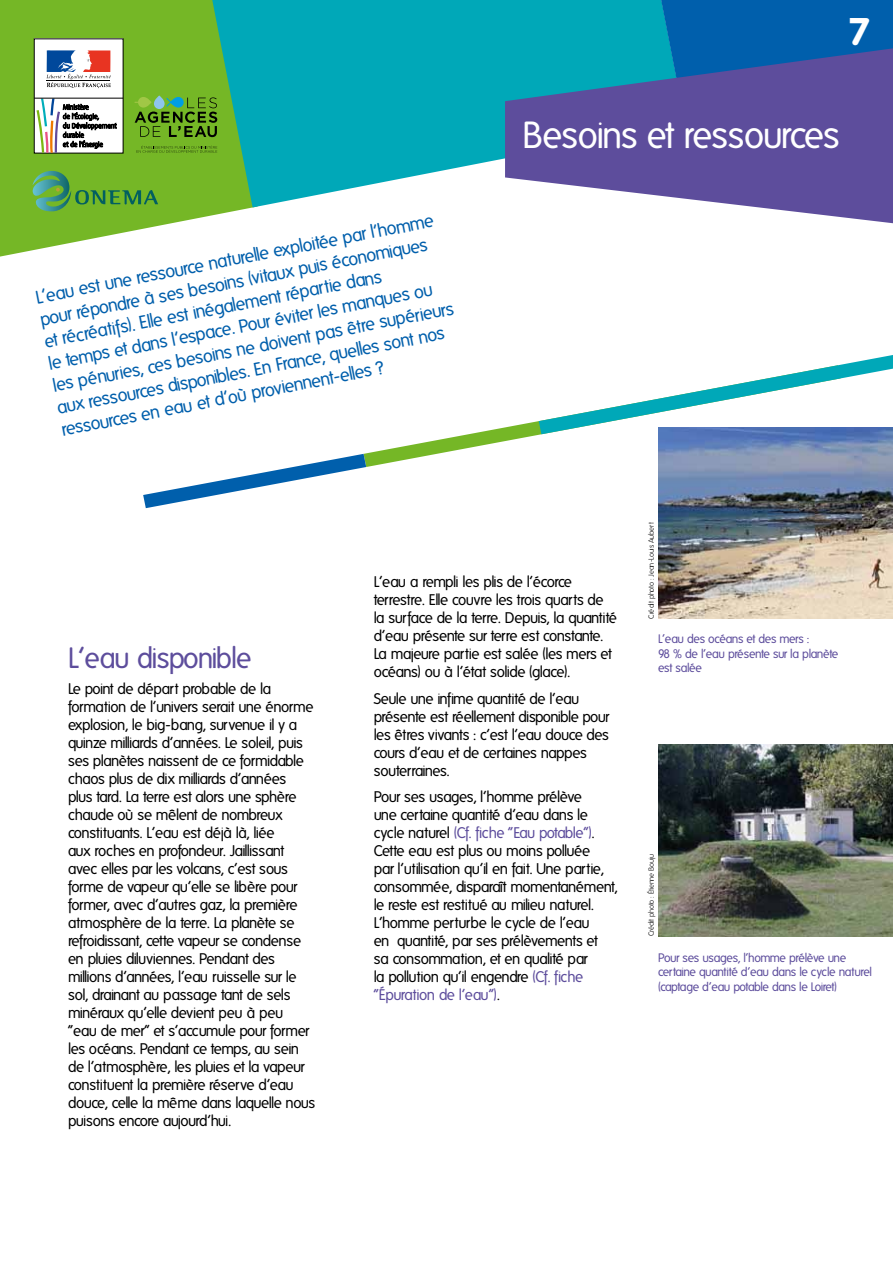
<style>
.page{position:relative;width:893px;height:1263px;background:#fff}
.page>*{position:absolute;margin:0;border:0;box-sizing:border-box;transform-origin:0 0}
.t1{font:700 37.5px "Folks";color:#fff}
.t2{font:36.75px "Folks";letter-spacing:-.03em;color:#fff}
.t3{font:28.5px "Folks";letter-spacing:-.035em;color:#5d4d9c}
.t4{font:18px/22.5px "Folks";color:#005fac}
.t5{font:15px/18px "Folks";letter-spacing:-.035em;color:#000}
.t6{font:12px/14.4px "Folks";letter-spacing:-.035em;color:#5d4d9c}
.t7{font:300 7.5px "Folks";letter-spacing:-.035em;color:#000}
.s1{color:#5d4d9c}
</style>
<div class="page">
<svg style="left:0;top:0;width:255px;height:257px;fill:#75b726"></svg>
<svg style="left:212px;top:0;width:449px;height:207px;background:#1db0b5"></svg>
<div style="left:661px;top:0;width:232px;height:48px;background:#005fac"></div>
<svg style="left:505px;top:48px;width:388px;height:175px;background:#636eac"></svg>
<svg style="left:32px;top:171px;width:126px;height:41px;background:#61a93e"></svg>
<svg style="left:364px;top:421px;width:179px;height:46px"></svg>
<svg style="left:143px;top:454px;width:223px;height:54px"></svg>
<svg style="left:539px;top:355px;width:354px;height:79px"></svg>
<img style="left:658px;top:427px;width:235px;height:192px">
<img style="left:658px;top:745px;width:235px;height:191px">
<div style="left:34px;top:39px;width:89px;height:114px;background:#fff"></div>
<svg style="left:46px;top:51px;width:65px;height:37px"></svg>
<hr style="left:34px;top:98px;width:89px;height:1px;background:#000">
<svg style="left:36px;top:98px;width:80px;height:55px"></svg>
<svg style="left:154px;top:95px;width:11px;height:14px"></svg>
<svg style="left:134px;top:97px;width:83px;height:40px;background:#5a8f2b"></svg>
<svg style="left:136px;top:145px;width:81px;height:8px"></svg>
<p class="t4" style="left:34px;top:287px;width:409px;rotate:-11deg">L’eau est une ressource naturelle exploitée par l’homme pour répondre à ses besoins (vitaux puis économiques et récréatifs). Elle est inégalement répartie dans<br>le temps et dans l’espace. Pour éviter les manques ou les pénuries, ces besoins ne doivent pas être supérieurs aux ressources disponibles. En France, quelles sont nos ressources en eau et d’où proviennent-elles ?</p>
<h1 class="t1" style="left:849px;top:10px;width:23px">7</h1>
<h2 class="t2" style="left:522px;top:115px;width:318px">Besoins et ressources</h2>
<h3 class="t3" style="left:68px;top:642px;width:185px">L’eau disponible</h3>
<p class="t5" style="left:68px;top:680px;width:249px">Le point de départ probable de la formation de l’univers serait une énorme explosion, le big-bang, survenue il y a quinze milliards d’années. Le soleil, puis ses planètes naissent de ce formidable chaos plus de dix milliards d’années<br>plus tard. La terre est alors une sphère chaude où se mêlent de nombreux constituants. L’eau est déjà là, liée<br>aux roches en profondeur. Jaillissant avec elles par les volcans, c’est sous forme de vapeur qu’elle se libère pour former, avec d’autres gaz, la première atmosphère de la terre. La planète se refroidissant, cette vapeur se condense en pluies diluviennes. Pendant des millions d’années, l’eau ruisselle sur le sol, drainant au passage tant de sels minéraux qu’elle devient peu à peu “eau de mer” et s’accumule pour former les océans. Pendant ce temps, au sein de l’atmosphère, les pluies et la vapeur constituent la première réserve d’eau douce, celle la même dans laquelle nous puisons encore aujourd’hui.</p>
<p class="t5" style="left:374px;top:573px;width:245px">L’eau a rempli les plis de l’écorce terrestre. Elle couvre les trois quarts de la surface de la terre. Depuis, la quantité d’eau présente sur terre est constante.<br>La majeure partie est salée (les mers et océans) ou à l’état solide (glace).</p>
<p class="t5" style="left:374px;top:690px;width:237px">Seule une infime quantité de l’eau présente est réellement disponible pour les êtres vivants : c’est l’eau douce des cours d’eau et de certaines nappes souterraines.</p>
<p class="t5" style="left:374px;top:788px;width:246px">Pour ses usages, l’homme prélève<br>une certaine quantité d’eau dans le cycle naturel <span class="s1">(Cf. fiche “Eau potable”)</span>.<br>Cette eau est plus ou moins polluée<br>par l’utilisation qu’il en fait. Une partie, consommée, disparaît momentanément, le reste est restitué au milieu naturel.<br>L’homme perturbe le cycle de l’eau<br>en quantité, par ses prélèvements et<br>sa consommation, et en qualité par<br>la pollution qu’il engendre <span class="s1">(Cf. fiche “Épuration de l’eau”)</span>.</p>
<p class="t7" style="left:647px;top:619px;width:98px;rotate:-90deg">Crédit photo : Jean-Louis Aubert</p>
<p class="t6" style="left:658px;top:632px;width:182px">L’eau des océans et des mers :<br>98 % de l’eau présente sur la planète est salée</p>
<p class="t7" style="left:647px;top:936px;width:84px;rotate:-90deg">Crédit photo : Étienne Bouju</p>
<p class="t6" style="left:658px;top:950px;width:215px">Pour ses usages, l’homme prélève une certaine quantité d’eau dans le cycle naturel (captage d’eau potable dans le Loiret)</p>
</div>
